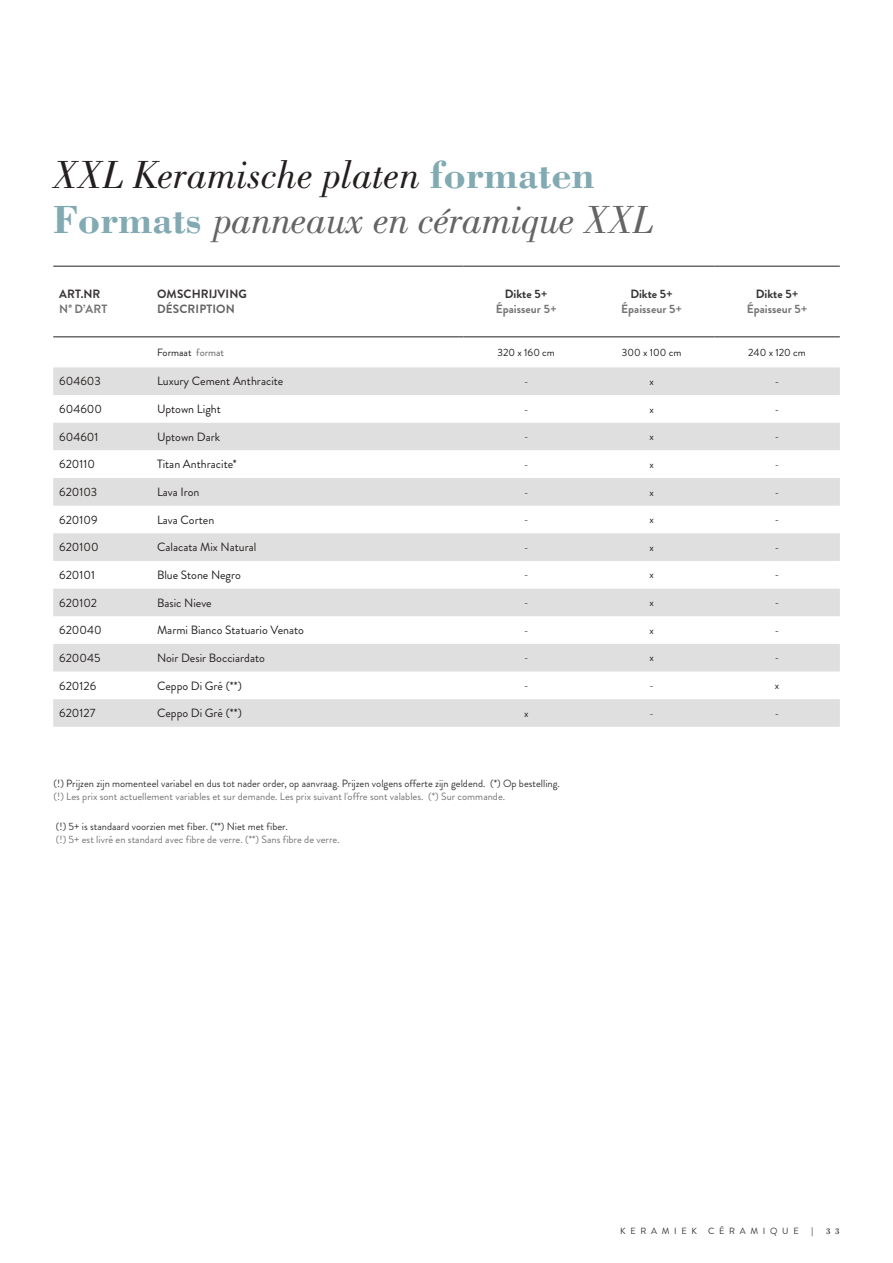
<style>
.page{position:relative;width:893px;height:1263px;background:#fff}
.page>*{position:absolute;margin:0;border:0;box-sizing:border-box;transform-origin:0 0}
.t1{font:italic 40.5px/45px "Bodoni Std";letter-spacing:-.01em;color:#656365}
.t2{font:12px "Brandon Grotesque";color:#241f1f}
.t3{font:700 12px "Brandon Grotesque";color:#767577}
.t4{font:700 12px "Brandon Grotesque";letter-spacing:.01em;color:#393535}
.t5{font:700 12px "Brandon Grotesque";letter-spacing:.01em;color:#656365}
.t6{font:10.5px "Brandon Grotesque";color:#393535}
.t7{font:10.5px "Brandon Grotesque";color:#767577}
.t8{font:10.5px "Brandon Grotesque";color:#241f1f}
.t9{font:9px "Brandon Grotesque";letter-spacing:.52em;color:#393535}
.t10{font:9px "Bodoni Std";color:#241f1f}
.s1{color:#241f1f}
.s2{font-weight:700;font-style:normal;color:#82aab3}
.s3{color:#656365}
.s4{font-family:"Bodoni Std";color:#241f1f}
</style>
<div class="page">
<div style="left:53px;top:367px;width:787px;height:28px;background:#e0dfdf"></div>
<svg style="left:53px;top:423px;width:787px;height:83px"></svg>
<div style="left:53px;top:533px;width:787px;height:28px;background:#e0dfdf"></div>
<div style="left:53px;top:589px;width:787px;height:27px;background:#e0dfdf"></div>
<svg style="left:53px;top:644px;width:787px;height:83px;fill:#e0dfdf"></svg>
<hr style="left:53px;top:266px;width:98px;height:1px;background:#241f1f">
<hr style="left:151px;top:266px;width:312px;height:1px;background:#241f1f">
<hr style="left:463px;top:266px;width:126px;height:1px;background:#241f1f">
<hr style="left:589px;top:266px;width:125px;height:1px;background:#241f1f">
<hr style="left:714px;top:266px;width:126px;height:1px;background:#241f1f">
<hr style="left:53px;top:336px;width:98px;height:1px;background:#241f1f">
<hr style="left:151px;top:336px;width:312px;height:1px;background:#241f1f">
<hr style="left:463px;top:336px;width:126px;height:1px;background:#241f1f">
<hr style="left:589px;top:336px;width:125px;height:1px;background:#241f1f">
<hr style="left:714px;top:336px;width:126px;height:1px;background:#241f1f">
<h1 class="t1" style="left:53px;top:152px;width:601px"><span class="s1">XXL Keramische platen</span> <span class="s2">formaten<br>Formats</span> panneaux en céramique XXL</h1>
<p class="t4" style="left:59px;top:286px;width:43px">ART.NR</p>
<p class="t3" style="left:59px;top:301px;width:49px">N° D’ART</p>
<p class="t4" style="left:157px;top:286px;width:91px">OMSCHRIJVING</p>
<p class="t5" style="left:157px;top:301px;width:79px">DÉSCRIPTION</p>
<p class="t4" style="left:505px;top:286px;width:44px">Dikte 5+</p>
<p class="t3" style="left:496px;top:301px;width:62px">Épaisseur 5+</p>
<p class="t4" style="left:630px;top:286px;width:44px">Dikte 5+</p>
<p class="t3" style="left:621px;top:301px;width:62px">Épaisseur 5+</p>
<p class="t4" style="left:756px;top:286px;width:44px">Dikte 5+</p>
<p class="t3" style="left:747px;top:301px;width:62px">Épaisseur 5+</p>
<p class="t8" style="left:157px;top:345px;width:69px">Formaat <span class="s3">format</span></p>
<p class="t8" style="left:497px;top:345px;width:59px">320 x 160 cm</p>
<p class="t8" style="left:622px;top:345px;width:61px">300 x 100 cm</p>
<p class="t8" style="left:748px;top:345px;width:59px">240 x 120 cm</p>
<p class="t2" style="left:59px;top:373px;width:43px">604603</p>
<p class="t2" style="left:157px;top:373px;width:128px">Luxury Cement Anthracite</p>
<p class="t6" style="left:524px;top:374px;width:6px">-</p>
<p class="t8" style="left:649px;top:374px;width:6px">x</p>
<p class="t8" style="left:775px;top:374px;width:6px">-</p>
<p class="t2" style="left:59px;top:401px;width:44px">604600</p>
<p class="t2" style="left:157px;top:401px;width:65px">Uptown Light</p>
<p class="t6" style="left:524px;top:402px;width:6px">-</p>
<p class="t8" style="left:649px;top:402px;width:6px">x</p>
<p class="t8" style="left:775px;top:402px;width:6px">-</p>
<p class="t2" style="left:59px;top:428px;width:41px">604601</p>
<p class="t2" style="left:157px;top:428px;width:65px">Uptown Dark</p>
<p class="t6" style="left:524px;top:429px;width:6px">-</p>
<p class="t8" style="left:649px;top:429px;width:6px">x</p>
<p class="t8" style="left:775px;top:429px;width:6px">-</p>
<p class="t2" style="left:59px;top:456px;width:37px">620110</p>
<p class="t2" style="left:157px;top:456px;width:81px">Titan Anthracite*</p>
<p class="t6" style="left:524px;top:457px;width:6px">-</p>
<p class="t8" style="left:649px;top:457px;width:6px">x</p>
<p class="t6" style="left:775px;top:457px;width:6px">-</p>
<p class="t2" style="left:59px;top:484px;width:40px">620103</p>
<p class="t2" style="left:157px;top:484px;width:44px">Lava Iron</p>
<p class="t6" style="left:524px;top:485px;width:6px">-</p>
<p class="t8" style="left:649px;top:485px;width:6px">x</p>
<p class="t8" style="left:775px;top:485px;width:6px">-</p>
<p class="t2" style="left:59px;top:511px;width:40px">620109</p>
<p class="t2" style="left:157px;top:511px;width:59px">Lava Corten</p>
<p class="t6" style="left:524px;top:512px;width:6px">-</p>
<p class="t8" style="left:649px;top:512px;width:6px">x</p>
<p class="t8" style="left:775px;top:512px;width:6px">-</p>
<p class="t2" style="left:59px;top:539px;width:41px">620100</p>
<p class="t2" style="left:157px;top:539px;width:101px">Calacata Mix Natural</p>
<p class="t6" style="left:524px;top:540px;width:6px">-</p>
<p class="t8" style="left:649px;top:540px;width:6px">x</p>
<p class="t8" style="left:775px;top:540px;width:6px">-</p>
<p class="t2" style="left:59px;top:567px;width:37px">620101</p>
<p class="t2" style="left:157px;top:567px;width:85px">Blue Stone Negro</p>
<p class="t6" style="left:524px;top:568px;width:6px">-</p>
<p class="t8" style="left:649px;top:568px;width:6px">x</p>
<p class="t8" style="left:775px;top:568px;width:6px">-</p>
<p class="t2" style="left:59px;top:594px;width:39px">620102</p>
<p class="t2" style="left:157px;top:594px;width:56px">Basic Nieve</p>
<p class="t6" style="left:524px;top:595px;width:6px">-</p>
<p class="t8" style="left:649px;top:595px;width:6px">x</p>
<p class="t8" style="left:775px;top:595px;width:6px">-</p>
<p class="t2" style="left:59px;top:622px;width:44px">620040</p>
<p class="t2" style="left:157px;top:622px;width:148px">Marmi Bianco Statuario Venato</p>
<p class="t6" style="left:524px;top:623px;width:6px">-</p>
<p class="t8" style="left:649px;top:623px;width:6px">x</p>
<p class="t8" style="left:775px;top:623px;width:6px">-</p>
<p class="t2" style="left:59px;top:649px;width:43px">620045</p>
<p class="t2" style="left:157px;top:649px;width:109px">Noir Desir Bocciardato</p>
<p class="t6" style="left:524px;top:650px;width:6px">-</p>
<p class="t8" style="left:649px;top:650px;width:6px">x</p>
<p class="t8" style="left:775px;top:650px;width:6px">-</p>
<p class="t2" style="left:59px;top:677px;width:38px">620126</p>
<p class="t2" style="left:157px;top:677px;width:86px">Ceppo Di Gré (**)</p>
<p class="t8" style="left:524px;top:678px;width:6px">-</p>
<p class="t6" style="left:649px;top:678px;width:6px">-</p>
<p class="t8" style="left:775px;top:678px;width:6px">x</p>
<p class="t2" style="left:59px;top:705px;width:38px">620127</p>
<p class="t2" style="left:157px;top:705px;width:86px">Ceppo Di Gré (**)</p>
<p class="t8" style="left:524px;top:706px;width:6px">x</p>
<p class="t6" style="left:649px;top:706px;width:6px">-</p>
<p class="t8" style="left:775px;top:706px;width:6px">-</p>
<p class="t6" style="left:54px;top:776px;width:508px">(!) Prijzen zijn momenteel variabel en dus tot nader order, op aanvraag. Prijzen volgens offerte zijn geldend. (*) Op bestelling.</p>
<p class="t7" style="left:54px;top:789px;width:453px">(!) Les prix sont actuellement variables et sur demande. Les prix suivant l'offre sont valables. (*) Sur commande.</p>
<p class="t6" style="left:56px;top:819px;width:233px">(!) 5+ is standaard voorzien met fiber. (**) Niet met fiber.</p>
<p class="t7" style="left:56px;top:832px;width:285px">(!) 5+ est livré en standard avec fibre de verre. (**) Sans fibre de verre.</p>
<p class="t9" style="left:620px;top:1225px;width:196px">KERAMIEK CÉRAMIQUE <span class="s4">|</span></p>
<p class="t10" style="left:826px;top:1226px;width:15px">3 3</p>
</div>
